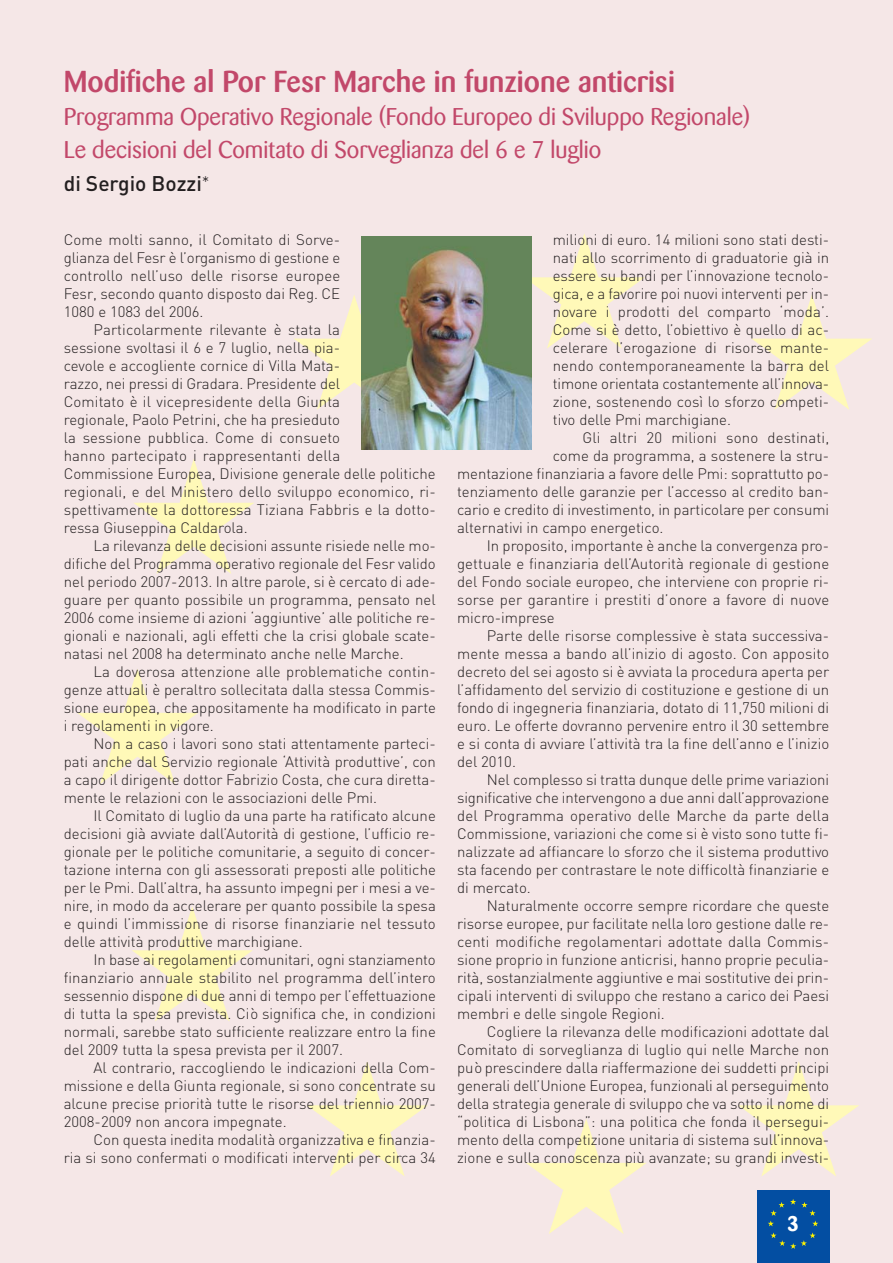
<style>
.page{position:relative;width:893px;height:1263px;background:#f5e7e7}
.page>*{position:absolute;margin:0;border:0;box-sizing:border-box;transform-origin:0 0}
.t1{font:500 30px "Barmeno BQ";color:#c2486a}
.t2{font:24px/33px "Barmeno BQ";color:#c2486a}
.t3{font:500 21px "DIN";color:#231f20}
.t4{font:700 21px "Barmeno BQ";color:#fff}
.t5{font:300 15px/18px "DIN";color:#231f20;text-align:justify}
.s1{font-weight:300;font-size:16.5px}
</style>
<div class="page">
<svg style="left:524px;top:234px;width:121px;height:115px"></svg>
<svg style="left:526px;top:1119px;width:120px;height:115px"></svg>
<svg style="left:738px;top:1062px;width:121px;height:114px"></svg>
<svg style="left:752px;top:295px;width:120px;height:115px"></svg>
<svg style="left:307px;top:1062px;width:121px;height:114px"></svg>
<svg style="left:132px;top:907px;width:121px;height:114px"></svg>
<svg style="left:77px;top:669px;width:121px;height:115px"></svg>
<svg style="left:134px;top:459px;width:120px;height:115px"></svg>
<svg style="left:294px;top:295px;width:67px;height:115px"></svg>
<div style="left:757px;top:1191px;width:72px;height:72px;background:#034ea2"></div>
<svg style="left:770px;top:1232px;width:46px;height:17px"></svg>
<svg style="left:768px;top:1199px;width:50px;height:27px"></svg>
<img style="left:361px;top:237px;width:170px;height:212px">
<h1 class="t1" style="left:64px;top:69px;width:613px">Modifiche al Por Fesr Marche in funzione anticrisi</h1>
<h2 class="t2" style="left:64px;top:102px;width:688px">Programma Operativo Regionale (Fondo Europeo di Sviluppo Regionale)<br>Le decisioni del Comitato di Sorveglianza del 6 e 7 luglio</h2>
<h3 class="t3" style="left:64px;top:176px;width:147px">di Sergio Bozzi<span class="s1">*</span></h3>
<p class="t5" style="left:64px;top:233px;width:278px">Come molti sanno, il Comitato di Sorve&shy;glianza del Fesr è l’organismo di gestione e controllo nell’uso delle risorse europee Fesr, secondo quanto disposto dai Reg. CE 1080 e 1083 del 2006.</p>
<p class="t5" style="left:64px;top:323px;width:374px;text-align:left;text-indent:30px">Particolarmente rilevante è stata la<br>sessione svoltasi il 6 e 7 luglio, nella pia-<br>cevole e accogliente cornice di Villa Mata-<br>razzo, nei pressi di Gradara. Presidente del<br>Comitato è il vicepresidente della Giunta<br>regionale, Paolo Petrini, che ha presieduto<br>la sessione pubblica. Come di consueto<br>hanno partecipato i rappresentanti della<br>Commissione Europea, Divisione generale delle politiche regionali, e del Ministero dello sviluppo economico, ri&shy;spettivamente la dottoressa Tiziana Fabbris e la dotto&shy;ressa Giuseppina Caldarola.</p>
<p class="t5" style="left:64px;top:539px;width:374px;text-indent:30px">La rilevanza delle decisioni assunte risiede nelle mo&shy;difiche del Programma operativo regionale del Fesr valido nel periodo 2007-2013. In altre parole, si è cercato di ade&shy;guare per quanto possibile un programma, pensato nel 2006 come insieme di azioni ‘aggiuntive’ alle politiche re&shy;gionali e nazionali, agli effetti che la crisi globale scate&shy;natasi nel 2008 ha determinato anche nelle Marche.</p>
<p class="t5" style="left:64px;top:665px;width:374px;text-indent:30px">La doverosa attenzione alle problematiche contin&shy;genze attuali è peraltro sollecitata dalla stessa Commis&shy;sione europea, che appositamente ha modificato in parte i regolamenti in vigore.</p>
<p class="t5" style="left:64px;top:737px;width:374px;text-indent:30px">Non a caso i lavori sono stati attentamente parteci&shy;pati anche dal Servizio regionale ‘Attività produttive’, con a capo il dirigente dottor Fabrizio Costa, che cura diretta&shy;mente le relazioni con le associazioni delle Pmi.</p>
<p class="t5" style="left:64px;top:809px;width:374px;text-indent:30px">Il Comitato di luglio da una parte ha ratificato alcune decisioni già avviate dall’Autorità di gestione, l’ufficio re&shy;gionale per le politiche comunitarie, a seguito di concer&shy;tazione interna con gli assessorati preposti alle politiche per le Pmi. Dall’altra, ha assunto impegni per i mesi a ve&shy;nire, in modo da accelerare per quanto possibile la spesa e quindi l’immissione di risorse finanziarie nel tessuto delle attività produttive marchigiane.</p>
<p class="t5" style="left:64px;top:953px;width:374px;text-indent:30px">In base ai regolamenti comunitari, ogni stanziamento finanziario annuale stabilito nel programma dell’intero sessennio dispone di due anni di tempo per l’effettuazione di tutta la spesa prevista. Ciò significa che, in condizioni normali, sarebbe stato sufficiente realizzare entro la fine del 2009 tutta la spesa prevista per il 2007.</p>
<p class="t5" style="left:64px;top:1061px;width:374px;text-indent:30px">Al contrario, raccogliendo le indicazioni della Com&shy;missione e della Giunta regionale, si sono concentrate su alcune precise priorità tutte le risorse del triennio 2007- 2008-2009 non ancora impegnate.</p>
<p class="t5" style="left:64px;top:1133px;width:374px;text-align:right">Con questa inedita modalità organizzativa e finanzia-<br>ria si sono confermati o modificati interventi per circa 34</p>
<p class="t5" style="left:553px;top:233px;width:278px">milioni di euro. 14 milioni sono stati desti&shy;nati allo scorrimento di graduatorie già in essere su bandi per l’innovazione tecnolo&shy;gica, e a favorire poi nuovi interventi per in&shy;novare i prodotti del comparto ‘moda’.<br>Come si è detto, l’obiettivo è quello di ac&shy;celerare l’erogazione di risorse mante&shy;nendo contemporaneamente la barra del timone orientata costantemente all’innova&shy;zione, sostenendo così lo sforzo competi&shy;tivo delle Pmi marchigiane.</p>
<p class="t5" style="left:583px;top:431px;width:248px">Gli altri 20 milioni sono destinati,</p>
<p class="t5" style="left:553px;top:449px;width:278px">come da programma, a sostenere la stru-</p>
<p class="t5" style="left:457px;top:467px;width:374px">mentazione finanziaria a favore delle Pmi: soprattutto po-</p>
<p class="t5" style="left:457px;top:485px;width:374px">tenziamento delle garanzie per l’accesso al credito ban-</p>
<p class="t5" style="left:457px;top:503px;width:374px">cario e credito di investimento, in particolare per consumi</p>
<p class="t5" style="left:457px;top:521px;width:208px">alternativi in campo energetico.</p>
<p class="t5" style="left:487px;top:539px;width:344px">In proposito, importante è anche la convergenza pro-</p>
<p class="t5" style="left:457px;top:557px;width:374px">gettuale e finanziaria dell’Autorità regionale di gestione</p>
<p class="t5" style="left:457px;top:575px;width:374px">del Fondo sociale europeo, che interviene con proprie ri-</p>
<p class="t5" style="left:457px;top:593px;width:374px">sorse per garantire i prestiti d’onore a favore di nuove</p>
<p class="t5" style="left:457px;top:611px;width:99px">micro-imprese</p>
<p class="t5" style="left:487px;top:629px;width:344px">Parte delle risorse complessive è stata successiva-</p>
<p class="t5" style="left:457px;top:647px;width:374px">mente messa a bando all’inizio di agosto. Con apposito</p>
<p class="t5" style="left:457px;top:665px;width:374px">decreto del sei agosto si è avviata la procedura aperta per</p>
<p class="t5" style="left:457px;top:683px;width:374px">l’affidamento del servizio di costituzione e gestione di un</p>
<p class="t5" style="left:457px;top:701px;width:374px">fondo di ingegneria finanziaria, dotato di 11,750 milioni di</p>
<p class="t5" style="left:457px;top:719px;width:374px">euro. Le offerte dovranno pervenire entro il 30 settembre</p>
<p class="t5" style="left:457px;top:737px;width:374px">e si conta di avviare l’attività tra la fine dell’anno e l’inizio</p>
<p class="t5" style="left:457px;top:755px;width:60px">del 2010.</p>
<p class="t5" style="left:487px;top:773px;width:344px">Nel complesso si tratta dunque delle prime variazioni</p>
<p class="t5" style="left:457px;top:791px;width:374px">significative che intervengono a due anni dall’approvazione</p>
<p class="t5" style="left:457px;top:809px;width:374px">del Programma operativo delle Marche da parte della</p>
<p class="t5" style="left:457px;top:827px;width:374px">Commissione, variazioni che come si è visto sono tutte fi-</p>
<p class="t5" style="left:457px;top:845px;width:374px">nalizzate ad affiancare lo sforzo che il sistema produttivo</p>
<p class="t5" style="left:457px;top:863px;width:374px">sta facendo per contrastare le note difficoltà finanziarie e</p>
<p class="t5" style="left:457px;top:881px;width:75px">di mercato.</p>
<p class="t5" style="left:487px;top:899px;width:344px">Naturalmente occorre sempre ricordare che queste</p>
<p class="t5" style="left:457px;top:917px;width:374px">risorse europee, pur facilitate nella loro gestione dalle re-</p>
<p class="t5" style="left:457px;top:935px;width:374px">centi modifiche regolamentari adottate dalla Commis-</p>
<p class="t5" style="left:457px;top:953px;width:374px">sione proprio in funzione anticrisi, hanno proprie peculia-</p>
<p class="t5" style="left:457px;top:971px;width:374px">rità, sostanzialmente aggiuntive e mai sostitutive dei prin-</p>
<p class="t5" style="left:457px;top:989px;width:374px">cipali interventi di sviluppo che restano a carico dei Paesi</p>
<p class="t5" style="left:457px;top:1007px;width:209px">membri e delle singole Regioni.</p>
<p class="t5" style="left:487px;top:1025px;width:344px">Cogliere la rilevanza delle modificazioni adottate dal</p>
<p class="t5" style="left:457px;top:1043px;width:374px">Comitato di sorveglianza di luglio qui nelle Marche non</p>
<p class="t5" style="left:457px;top:1061px;width:374px">può prescindere dalla riaffermazione dei suddetti principi</p>
<p class="t5" style="left:457px;top:1079px;width:374px">generali dell’Unione Europea, funzionali al perseguimento</p>
<p class="t5" style="left:457px;top:1097px;width:374px">della strategia generale di sviluppo che va sotto il nome di</p>
<p class="t5" style="left:457px;top:1115px;width:374px">“politica di Lisbona”: una politica che fonda il persegui-</p>
<p class="t5" style="left:457px;top:1133px;width:374px">mento della competizione unitaria di sistema sull’innova-</p>
<p class="t5" style="left:457px;top:1151px;width:374px">zione e sulla conoscenza più avanzate; su grandi investi-</p>
<h3 class="t4" style="left:787px;top:1215px;width:13px">3</h3>
</div>
